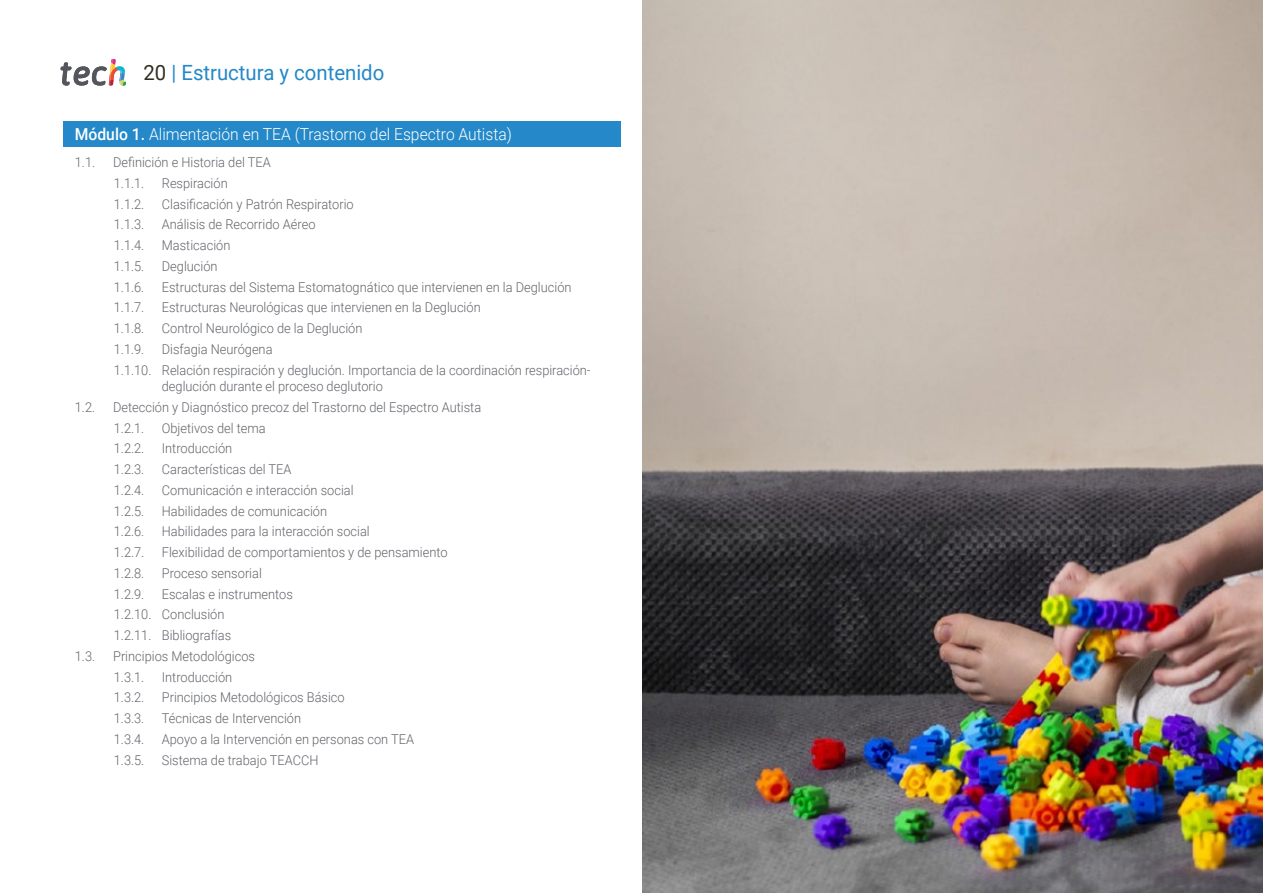
<style>
.page{position:relative;width:1263px;height:893px;background:#fff}
.page>*{position:absolute;margin:0;border:0;box-sizing:border-box;transform-origin:0 0}
.t1{font:21px "Roboto";color:#2488c9}
.t2{font:300 16.5px "Roboto";color:#fff;scale:.95 1}
.t3{font:300 13.5px/20.7px "Roboto";color:#61646a;scale:.95 1}
.s1{color:#312e20}
.s2{font-weight:500}
</style>
<div class="page">
<img style="left:642px;top:0;width:621px;height:893px">
<div style="left:64px;top:121px;width:557px;height:25px;background:#2488c9"></div>
<svg style="left:61px;top:59px;width:65px;height:27px"></svg>
<h1 class="t1" style="left:144px;top:57px;width:242px"><span class="s1">20</span> | Estructura y contenido</h1>
<p class="t2" style="left:75px;top:123px;width:462px"><span class="s2">Módulo 1.</span> Alimentación en TEA (Trastorno del Espectro Autista)</p>
<p class="t3" style="left:75px;top:151px;width:23px">1.1.</p>
<p class="t3" style="left:113px;top:151px;width:167px">Definición e Historia del TEA<br>1.1.1.</p>
<p class="t3" style="left:162px;top:172px;width:71px">Respiración</p>
<p class="t3" style="left:114px;top:193px;width:34px">1.1.2.</p>
<p class="t3" style="left:162px;top:193px;width:203px">Clasificación y Patrón Respiratorio</p>
<p class="t3" style="left:114px;top:214px;width:34px">1.1.3.</p>
<p class="t3" style="left:162px;top:214px;width:163px">Análisis de Recorrido Aéreo</p>
<p class="t3" style="left:114px;top:234px;width:34px">1.1.4.</p>
<p class="t3" style="left:162px;top:234px;width:74px">Masticación</p>
<p class="t3" style="left:114px;top:255px;width:34px">1.1.5.</p>
<p class="t3" style="left:162px;top:255px;width:60px">Deglución</p>
<p class="t3" style="left:114px;top:276px;width:34px">1.1.6.</p>
<p class="t3" style="left:162px;top:276px;width:433px">Estructuras del Sistema Estomatognático que intervienen en la Deglución</p>
<p class="t3" style="left:114px;top:297px;width:34px">1.1.7.</p>
<p class="t3" style="left:162px;top:297px;width:337px">Estructuras Neurológicas que intervienen en la Deglución</p>
<p class="t3" style="left:114px;top:317px;width:34px">1.1.8.</p>
<p class="t3" style="left:162px;top:317px;width:213px">Control Neurológico de la Deglución</p>
<p class="t3" style="left:114px;top:338px;width:34px">1.1.9.</p>
<p class="t3" style="left:114px;top:338px;width:503px;text-indent:48px">Disfagia Neurógena<br>1.1.10. Relación respiración y deglución. Importancia de la coordinación respiración-</p>
<p class="t3" style="left:162px;top:375px;width:234px">deglución durante el proceso deglutorio</p>
<p class="t3" style="left:75px;top:396px;width:23px">1.2.</p>
<p class="t3" style="left:113px;top:396px;width:389px">Detección y Diagnóstico precoz del Trastorno del Espectro Autista<br>1.2.1.</p>
<p class="t3" style="left:162px;top:417px;width:111px">Objetivos del tema</p>
<p class="t3" style="left:114px;top:438px;width:34px">1.2.2.</p>
<p class="t3" style="left:162px;top:438px;width:76px">Introducción</p>
<p class="t3" style="left:114px;top:458px;width:34px">1.2.3.</p>
<p class="t3" style="left:162px;top:458px;width:138px">Características del TEA</p>
<p class="t3" style="left:114px;top:479px;width:34px">1.2.4.</p>
<p class="t3" style="left:162px;top:479px;width:203px">Comunicación e interacción social</p>
<p class="t3" style="left:114px;top:500px;width:34px">1.2.5.</p>
<p class="t3" style="left:162px;top:500px;width:175px">Habilidades de comunicación</p>
<p class="t3" style="left:114px;top:521px;width:34px">1.2.6.</p>
<p class="t3" style="left:162px;top:521px;width:220px">Habilidades para la interacción social</p>
<p class="t3" style="left:114px;top:541px;width:34px">1.2.7.</p>
<p class="t3" style="left:162px;top:541px;width:302px">Flexibilidad de comportamientos y de pensamiento</p>
<p class="t3" style="left:114px;top:562px;width:34px">1.2.8.</p>
<p class="t3" style="left:162px;top:562px;width:107px">Proceso sensorial</p>
<p class="t3" style="left:114px;top:583px;width:34px">1.2.9.</p>
<p class="t3" style="left:114px;top:583px;width:190px;text-indent:48px">Escalas e instrumentos<br>1.2.10. Conclusión<br>1.2.11. Bibliografías</p>
<p class="t3" style="left:75px;top:645px;width:23px">1.3.</p>
<p class="t3" style="left:113px;top:645px;width:151px">Principios Metodológicos<br>1.3.1.</p>
<p class="t3" style="left:162px;top:666px;width:76px">Introducción</p>
<p class="t3" style="left:114px;top:687px;width:34px">1.3.2.</p>
<p class="t3" style="left:162px;top:687px;width:194px">Principios Metodológicos Básico</p>
<p class="t3" style="left:114px;top:707px;width:34px">1.3.3.</p>
<p class="t3" style="left:162px;top:707px;width:148px">Técnicas de Intervención</p>
<p class="t3" style="left:114px;top:728px;width:34px">1.3.4.</p>
<p class="t3" style="left:162px;top:728px;width:267px">Apoyo a la Intervención en personas con TEA</p>
<p class="t3" style="left:114px;top:749px;width:34px">1.3.5.</p>
<p class="t3" style="left:162px;top:749px;width:166px">Sistema de trabajo TEACCH</p>
</div>
